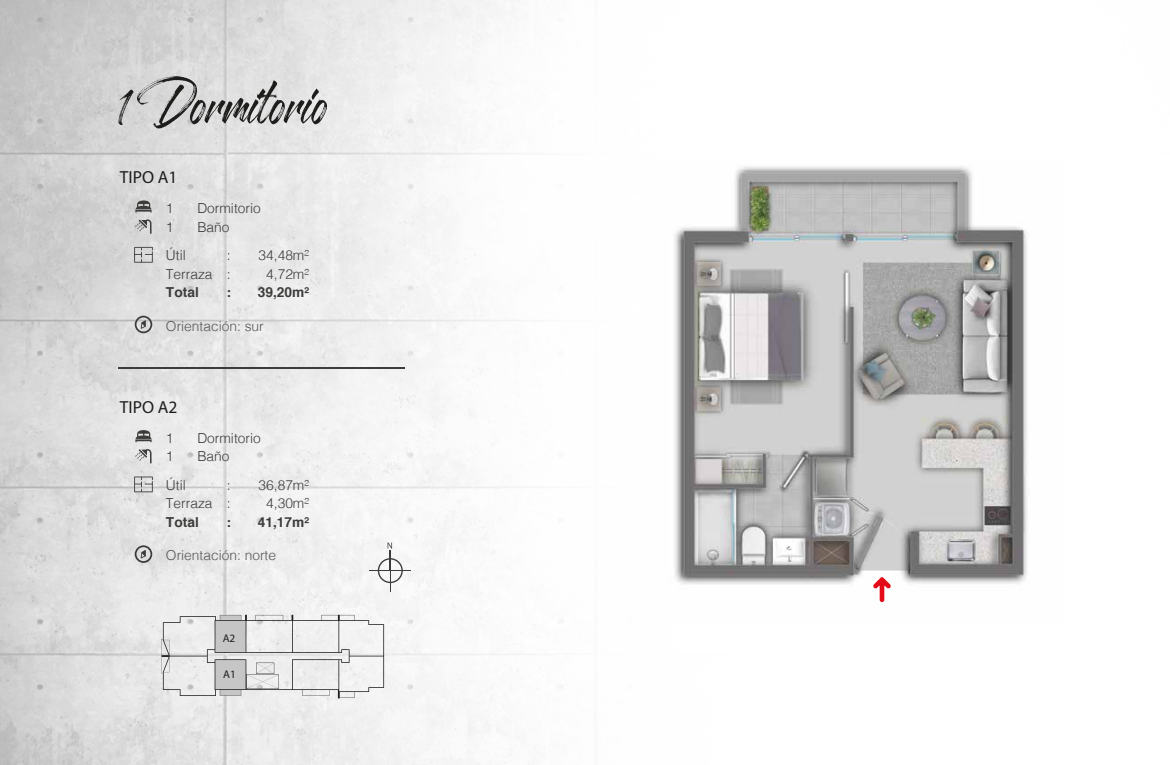
<style>
.page{position:relative;width:1170px;height:765px;background:#fff}
.page>*{position:absolute;margin:0;border:0;box-sizing:border-box;transform-origin:0 0}
.t1{font:100px "Fudelines Demo";color:#1d1d1b}
.t2{font:17.5px "Myriad Pro";color:#1d1d1b}
.t3{font:300 13.75px "Helvetica";color:#3c3c3b}
.t4{font:300 13.75px "Helvetica";color:#575756}
.t5{font:700 13.75px "Helvetica";color:#3c3c3b}
.t6{font:11.25px "Myriad Pro";color:#1d1d1b}
</style>
<div class="page">
<img style="left:0;top:0;width:563px;height:765px">
<img style="left:674px;top:166px;width:354px;height:437px">
<svg style="left:378px;top:558px;width:25px;height:25px"></svg>
<hr style="left:369px;top:570px;width:42px;height:1px;background:#3c3c3b">
<hr style="left:389px;top:550px;width:2px;height:21px;background:#3c3c3b">
<hr style="left:390px;top:550px;width:1px;height:41px;background:#3c3c3b">
<svg style="left:387px;top:543px;width:5px;height:6px"></svg>
<svg style="left:135px;top:219px;width:16px;height:15px"></svg>
<svg style="left:134px;top:247px;width:19px;height:16px"></svg>
<svg style="left:135px;top:316px;width:17px;height:17px"></svg>
<svg style="left:135px;top:200px;width:17px;height:13px"></svg>
<svg style="left:135px;top:449px;width:16px;height:15px"></svg>
<svg style="left:134px;top:477px;width:19px;height:15px"></svg>
<svg style="left:135px;top:545px;width:17px;height:18px"></svg>
<svg style="left:135px;top:430px;width:17px;height:12px"></svg>
<hr style="left:118px;top:367px;width:286px;height:2px;background:#3c3c3b">
<svg style="left:161px;top:615px;width:223px;height:83px"></svg>
<svg style="left:873px;top:577px;width:17px;height:25px"></svg>
<h1 class="t1" style="left:117px;top:29px;width:211px">1 Dormitorio</h1>
<p class="t2" style="left:120px;top:167px;width:59px">TIPO A1</p>
<p class="t3" style="left:166px;top:196px;width:9px">1</p>
<p class="t3" style="left:197px;top:196px;width:65px">Dormitorio</p>
<p class="t3" style="left:166px;top:215px;width:9px">1</p>
<p class="t3" style="left:197px;top:215px;width:34px">Baño</p>
<p class="t3" style="left:166px;top:243px;width:21px">Útil</p>
<p class="t3" style="left:227px;top:243px;width:5px">:</p>
<p class="t3" style="left:258px;top:243px;width:52px">34,48m²</p>
<p class="t3" style="left:166px;top:262px;width:66px">Terraza :</p>
<p class="t3" style="left:266px;top:262px;width:44px">4,72m²</p>
<p class="t5" style="left:166px;top:281px;width:34px">Total</p>
<p class="t5" style="left:226px;top:281px;width:6px">:</p>
<p class="t5" style="left:258px;top:281px;width:53px">39,20m²</p>
<p class="t4" style="left:166px;top:314px;width:99px">Orientación: sur</p>
<p class="t2" style="left:120px;top:396px;width:59px">TIPO A2</p>
<p class="t3" style="left:166px;top:426px;width:9px">1</p>
<p class="t3" style="left:197px;top:426px;width:65px">Dormitorio</p>
<p class="t3" style="left:166px;top:445px;width:9px">1</p>
<p class="t3" style="left:197px;top:445px;width:34px">Baño</p>
<p class="t3" style="left:166px;top:473px;width:21px">Útil</p>
<p class="t3" style="left:227px;top:473px;width:5px">:</p>
<p class="t3" style="left:258px;top:473px;width:52px">36,87m²</p>
<p class="t3" style="left:166px;top:492px;width:66px">Terraza :</p>
<p class="t3" style="left:266px;top:492px;width:44px">4,30m²</p>
<p class="t5" style="left:166px;top:511px;width:34px">Total</p>
<p class="t5" style="left:226px;top:511px;width:6px">:</p>
<p class="t5" style="left:258px;top:511px;width:53px">41,17m²</p>
<p class="t4" style="left:166px;top:544px;width:112px">Orientación: norte</p>
<p class="t6" style="left:223px;top:632px;width:14px">A2</p>
<p class="t6" style="left:223px;top:667px;width:14px">A1</p>
</div>
